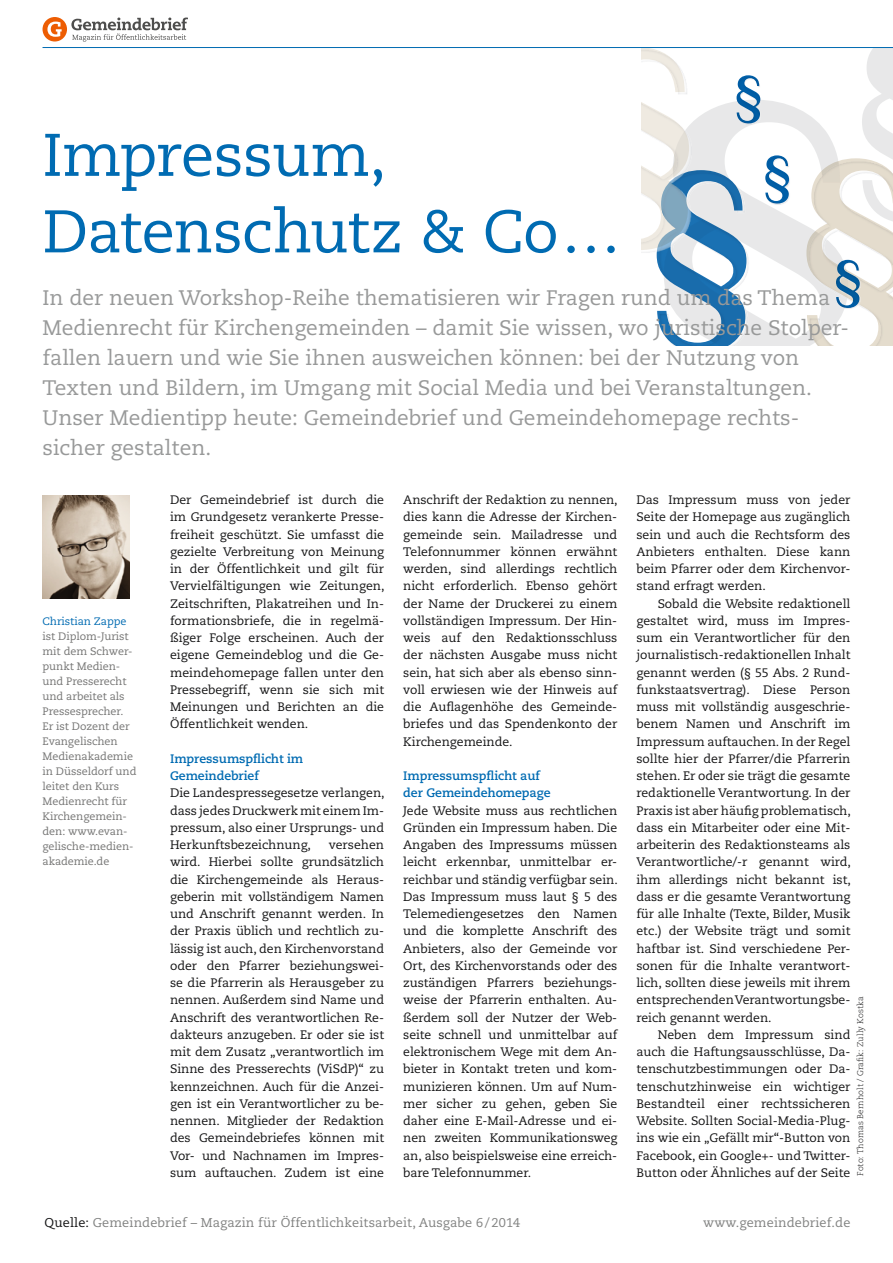
<style>
.page{position:relative;width:893px;height:1263px;background:#fff}
.page>*{position:absolute;margin:0;border:0;box-sizing:border-box;transform-origin:0 0}
.t1{font:60px/76.5px "Caecilia LT Std";letter-spacing:-.015em;color:#006bb2}
.t2{font:21px/30px "Caecilia LT Std";color:#989999}
.t3{font:12.75px "Caecilia LT Std";letter-spacing:.01em;color:#818281}
.t4{font:12.3px/17.2px "Caecilia LT Std";letter-spacing:-.005em;color:#141415;text-align:justify}
.t5{font:700 12.3px/17.2px "Caecilia LT Std";letter-spacing:-.005em;color:#006bb2}
.t6{font:10.8px/15px "Caecilia LT Std";letter-spacing:-.005em;color:#757574}
.t7{font:10.8px "Caecilia LT Std";letter-spacing:-.005em;color:#006bb2}
.t8{font:300 8.25px "Caecilia LT Std";letter-spacing:.01em;color:#141415}
.s1{color:#141415}
</style>
<div class="page">
<svg style="left:641px;top:48px;width:252px;height:297px"></svg>
<hr style="left:43px;top:47px;width:850px;height:1px;background:#006bb2">
<img style="left:43px;top:496px;width:87px;height:103px">
<div style="left:43px;top:17px;width:24px;height:25px;background:#ed5d03;border-radius:50%"></div>
<svg style="left:47px;top:22px;width:15px;height:15px"></svg>
<svg style="left:71px;top:18px;width:117px;height:24px"></svg>
<h1 class="t1" style="left:43px;top:118px;width:580px">Impressum,<br>Datenschutz &amp; Co…</h1>
<p class="t2" style="left:43px;top:283px;width:808px">In der neuen Workshop-Reihe thematisieren wir Fragen rund um das Thema Medienrecht für Kirchengemeinden – damit Sie wissen, wo juristische Stolper&shy;fallen lauern und wie Sie ihnen ausweichen können: bei der Nutzung von Texten und Bildern, im Umgang mit Social Media und bei Veranstaltungen.<br>Unser Medientipp heute: Gemeindebrief und Gemeindehomepage rechts&shy;sicher gestalten.</p>
<p class="t7" style="left:43px;top:615px;width:86px">Christian Zappe</p>
<p class="t6" style="left:43px;top:629px;width:95px">ist Diplom-Jurist mit dem Schwer&shy;punkt Medien&shy;und Presserecht und arbeitet als<br>Pressesprecher.<br>Er ist Dozent der<br>Evangelischen<br>Medienakademie in Düsseldorf und leitet den Kurs<br>Medienrecht für<br>Kirchengemein&shy;den: www.evan&shy;gelische-medien&shy;akademie.de</p>
<p class="t4" style="left:170px;top:491px;width:216px">Der Gemeindebrief ist durch die im Grundgesetz verankerte Presse&shy;freiheit geschützt. Sie umfasst die gezielte Verbreitung von Meinung in der Öffentlichkeit und gilt für Vervielfältigungen wie Zeitungen, Zeitschriften, Plakatreihen und In&shy;formationsbriefe, die in regelmä&shy;ßiger Folge erscheinen. Auch der eigene Gemeindeblog und die Ge&shy;meindehomepage fallen unter den Pressebegriff, wenn sie sich mit Meinungen und Berichten an die Öffentlichkeit wenden.</p>
<p class="t5" style="left:170px;top:750px;width:135px">Impressumspflicht im<br>Gemeindebrief</p>
<p class="t4" style="left:170px;top:785px;width:216px">Die Landespressegesetze verlangen, dass jedes Druckwerk mit einem Im&shy;pressum, also einer Ursprungs- und Herkunftsbezeichnung,</p>
<p class="t4" style="left:170px;top:836px;width:216px;text-indent:159px">versehen wird. Hierbei sollte grundsätzlich die Kirchengemeinde als Heraus&shy;geberin mit vollständigem Namen und Anschrift genannt werden. In der Praxis üblich und rechtlich zu&shy;lässig ist auch, den Kirchenvorstand oder den Pfarrer beziehungswei&shy;se die Pfarrerin als Herausgeber zu nennen. Außerdem sind Name und Anschrift des verantwortlichen Re&shy;dakteurs anzugeben. Er oder sie ist mit dem Zusatz „verantwortlich im Sinne des Presserechts (ViSdP)“ zu kennzeichnen. Auch für die Anzei&shy;gen ist ein Verantwortlicher zu be&shy;nennen. Mitglieder der Redaktion des Gemeindebriefes können mit Vor- und Nachnamen im Impres&shy;sum auftauchen. Zudem ist eine</p>
<p class="t4" style="left:403px;top:491px;width:216px">Anschrift der Redaktion zu nennen, dies kann die Adresse der Kirchen&shy;gemeinde sein. Mailadresse und Telefonnummer können erwähnt werden, sind allerdings rechtlich nicht erforderlich. Ebenso gehört der Name der Druckerei zu einem vollständigen Impressum. Der Hin&shy;weis auf den Redaktionsschluss der nächsten Ausgabe muss nicht sein, hat sich aber als ebenso sinn&shy;voll erwiesen wie der Hinweis auf die Auflagenhöhe des Gemeinde&shy;briefes und das Spendenkonto der Kirchengemeinde.</p>
<p class="t5" style="left:403px;top:767px;width:149px">Impressumspflicht auf der Gemeindehomepage</p>
<p class="t4" style="left:403px;top:802px;width:216px">Jede Website muss aus rechtlichen Gründen ein Impressum haben. Die Angaben des Impressums müssen leicht erkennbar, unmittelbar er&shy;reichbar und ständig verfügbar sein.<br>Das Impressum muss laut § 5 des Telemediengesetzes den Namen und die komplette Anschrift des Anbieters, also der Gemeinde vor Ort, des Kirchenvorstands oder des zuständigen Pfarrers beziehungs&shy;weise der Pfarrerin enthalten. Au&shy;ßerdem soll der Nutzer der Web&shy;seite schnell und unmittelbar auf elektronischem Wege mit dem An&shy;bieter in Kontakt treten und kom&shy;munizieren können. Um auf Num&shy;mer sicher zu gehen, geben Sie daher eine E-Mail-Adresse und ei&shy;nen zweiten Kommunikationsweg an, also beispielsweise eine erreich&shy;bare Telefonnummer.</p>
<p class="t4" style="left:636px;top:491px;width:216px">Das Impressum muss von jeder Seite der Homepage aus zugänglich sein und auch die Rechtsform des Anbieters enthalten. Diese kann beim Pfarrer oder dem Kirchenvor&shy;stand erfragt werden.</p>
<p class="t4" style="left:636px;top:595px;width:216px;text-indent:21px">Sobald die Website redaktionell gestaltet wird, muss im Impres&shy;sum ein Verantwortlicher für den journalistisch-redaktionellen Inhalt genannt werden (§ 55 Abs. 2 Rund&shy;funkstaatsvertrag). Diese Person muss mit vollständig ausgeschrie&shy;benem Namen und Anschrift im Impressum auftauchen. In der Regel sollte hier der Pfarrer/die Pfarrerin stehen. Er oder sie trägt die gesamte redaktionelle Verantwortung. In der Praxis ist aber häufig problematisch, dass ein Mitarbeiter oder eine Mit&shy;arbeiterin des Redaktionsteams als Verantwortliche/-r genannt wird, ihm allerdings nicht bekannt ist, dass er die gesamte Verantwortung für alle Inhalte (Texte, Bilder, Musik etc.) der Website trägt und somit haftbar ist. Sind verschiedene Per&shy;sonen für die Inhalte verantwort&shy;lich, sollten diese jeweils mit ihrem entsprechenden Verantwortungsbe&shy;reich genannt werden.</p>
<p class="t4" style="left:636px;top:1026px;width:216px;text-indent:21px">Neben dem Impressum sind auch die Haftungsausschlüsse, Da&shy;tenschutzbestimmungen oder Da&shy;tenschutzhinweise ein wichtiger Bestandteil einer rechtssicheren Website. Sollten Social-Media-Plug&shy;ins wie ein „Gefällt mir“-Button von Facebook, ein Google+- und Twitter-Button oder Ähnliches auf der Seite</p>
<p class="t8" style="left:856px;top:1176px;width:181px;rotate:-90deg">Foto: Thomas Bernholt / Grafik: Zully Kostka</p>
<p class="t3" style="left:45px;top:1215px;width:477px"><span class="s1">Quelle:</span> Gemeindebrief – Magazin für Öffentlichkeitsarbeit, Ausgabe 6 / 2014</p>
<p class="t3" style="left:703px;top:1215px;width:149px">www.gemeindebrief.de</p>
</div>
